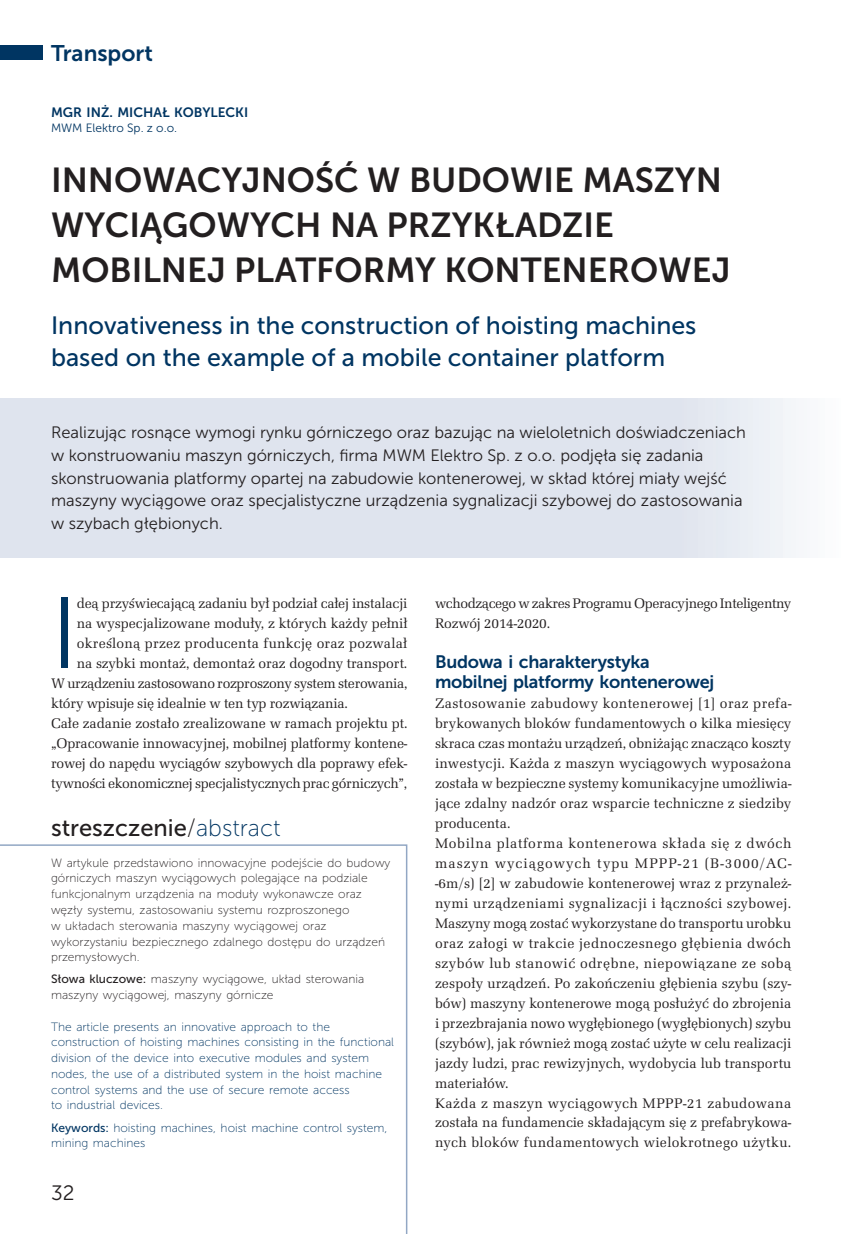
<style>
.page{position:relative;width:868px;height:1234px;background:#fff}
.page>*{position:absolute;margin:0;border:0;box-sizing:border-box;transform-origin:0 0}
.t1{font:99.6px "Museo Sans 300";color:#003562}
.t2{font:34.5px/45px "Museo Sans 700";color:#231f20}
.t3{font:24.9px/31.3px "Museo Sans 500";color:#003562}
.t4{font:23.7px "Museo Sans 500";color:#231f20}
.t5{font:22.5px "Museo Sans 700";color:#003562}
.t6{font:20.7px "Museo Sans 300";color:#231f20}
.t7{font:18px/20px "Museo Sans 700";letter-spacing:-.015em;color:#003562}
.t8{font:16.5px/22.5px "Museo Sans 300";color:#231f20}
.t9{font:14.25px/20px "URW Latino TCE";color:#231f20}
.t10{font:14.25px "URW Latino TCE";letter-spacing:-.02em;color:#231f20}
.t11{font:14.25px/20px "URW Latino TCE";letter-spacing:-.03em;color:#231f20}
.t12{font:13.5px "Museo Sans 700";color:#003562}
.t13{font:12px/15.8px "Museo Sans 100";color:#231f20}
.t14{font:12px/15.8px "Museo Sans 100";color:#003562}
.t15{font:12px "Museo Sans 300";color:#003562}
.s1{font-family:"Museo Sans 100"}
.s2{font-family:"Museo Sans 100";color:#003562}
.s3{font-family:"Museo Sans 500"}
</style>
<div class="page">
<div style="left:0;top:45px;width:43px;height:15px;background:#003562"></div>
<svg style="left:0;top:398px;width:796px;height:159px;background:#e0e5ee"></svg>
<svg style="left:0;top:844px;width:408px;height:389px"></svg>
<h3 class="t5" style="left:51px;top:45px;width:103px">Transport</h3>
<p class="t12" style="left:51px;top:107px;width:199px">MGR INŻ. MICHAŁ KOBYLECKI</p>
<p class="t15" style="left:51px;top:124px;width:127px">MWM Elektro Sp. z o.o.</p>
<h2 class="t2" style="left:51px;top:161px;width:681px">INNOWACYJNOŚĆ W BUDOWIE MASZYN<br>WYCIĄGOWYCH NA PRZYKŁADZIE<br>MOBILNEJ PLATFORMY KONTENEROWEJ</h2>
<h3 class="t3" style="left:51px;top:312px;width:646px">Innovativeness in the construction of hoisting machines based on the example of a mobile container platform</h3>
<p class="t8" style="left:51px;top:423px;width:696px">Realizując rosnące wymogi rynku górniczego oraz bazując na wieloletnich doświadczeniach w konstruowaniu maszyn górniczych, firma MWM Elektro Sp. z o.o. podjęła się zadania skonstruowania platformy opartej na zabudowie kontenerowej, w skład której miały wejść maszyny wyciągowe oraz specjalistyczne urządzenia sygnalizacji szybowej do zastosowania w szybach głębionych.</p>
<h1 class="t1" style="left:51px;top:596px;width:29px">I</h1>
<p class="t9" style="left:77px;top:593px;width:332px">deą przyświecającą zadaniu był podział całej instalacji</p>
<p class="t9" style="left:77px;top:613px;width:332px">na wyspecjalizowane moduły, z których każdy pełnił</p>
<p class="t9" style="left:77px;top:633px;width:332px">określoną przez producenta funkcję oraz pozwalał</p>
<p class="t9" style="left:77px;top:653px;width:332px">na szybki montaż, demontaż oraz dogodny transport.</p>
<p class="t10" style="left:51px;top:676px;width:358px">W urządzeniu zastosowano rozproszony system sterowania,</p>
<p class="t9" style="left:51px;top:693px;width:298px">który wpisuje się idealnie w ten typ rozwiązania.</p>
<p class="t9" style="left:51px;top:713px;width:358px">Całe zadanie zostało zrealizowane w ramach projektu pt.</p>
<p class="t9" style="left:51px;top:733px;width:358px">„Opracowanie innowacyjnej, mobilnej platformy kontene-</p>
<p class="t9" style="left:51px;top:753px;width:358px">rowej do napędu wyciągów szybowych dla poprawy efek-</p>
<p class="t10" style="left:51px;top:776px;width:357px">tywności ekonomicznej specjalistycznych prac górniczych”,</p>
<h3 class="t4" style="left:51px;top:819px;width:231px">streszczenie<span class="s1">/</span><span class="s2">abstract</span></h3>
<p class="t13" style="left:51px;top:855px;width:341px">W artykule przedstawiono innowacyjne podejście do budowy górniczych maszyn wyciągowych polegające na podziale funkcjonalnym urządzenia na moduły wykonawcze oraz węzły systemu, zastosowaniu systemu rozproszonego<br>w układach sterowania maszyny wyciągowej oraz wykorzystaniu bezpiecznego zdalnego dostępu do urządzeń przemysłowych.</p>
<p class="t13" style="left:51px;top:972px;width:315px"><span class="s3">Słowa kluczowe:</span> maszyny wyciągowe, układ sterowania maszyny wyciągowej, maszyny górnicze</p>
<p class="t14" style="left:51px;top:1019px;width:344px">The article presents an innovative approach to the construction of hoisting machines consisting in the functional division of the device into executive modules and system nodes, the use of a distributed system in the hoist machine control systems and the use of secure remote access<br>to industrial devices.</p>
<p class="t14" style="left:51px;top:1120px;width:338px"><span class="s3">Keywords:</span> hoisting machines, hoist machine control system, mining machines</p>
<h3 class="t6" style="left:51px;top:1184px;width:25px">32</h3>
<p class="t11" style="left:435px;top:593px;width:357px">wchodzącego w zakres Programu Operacyjnego Inteligentny<br>Rozwój 2014-2020.</p>
<p class="t7" style="left:435px;top:653px;width:281px">Budowa i charakterystyka mobilnej platformy kontenerowej</p>
<p class="t9" style="left:435px;top:693px;width:358px">Zastosowanie zabudowy kontenerowej [1] oraz prefa&shy;brykowanych bloków fundamentowych o kilka miesięcy skraca czas montażu urządzeń, obniżając znacząco koszty inwestycji. Każda z maszyn wyciągowych wyposażona została w bezpieczne systemy komunikacyjne umożliwia&shy;jące zdalny nadzór oraz wsparcie techniczne z siedziby producenta.<br>Mobilna platforma kontenerowa składa się z dwóch maszyn wyciągowych typu MPPP-21 (B-3000/AC--6m/s) [2] w zabudowie kontenerowej wraz z przynależ&shy;nymi urządzeniami sygnalizacji i łączności szybowej.<br>Maszyny mogą zostać wykorzystane do transportu urobku oraz załogi w trakcie jednoczesnego głębienia dwóch szybów lub stanowić odrębne, niepowiązane ze sobą zespoły urządzeń. Po zakończeniu głębienia szybu (szy&shy;bów) maszyny kontenerowe mogą posłużyć do zbrojenia i przezbrajania nowo wygłębionego (wygłębionych) szybu (szybów), jak również mogą zostać użyte w celu realizacji jazdy ludzi, prac rewizyjnych, wydobycia lub transportu materiałów.<br>Każda z maszyn wyciągowych MPPP-21 zabudowana została na fundamencie składającym się z prefabrykowa&shy;nych bloków fundamentowych wielokrotnego użytku.</p>
</div>
